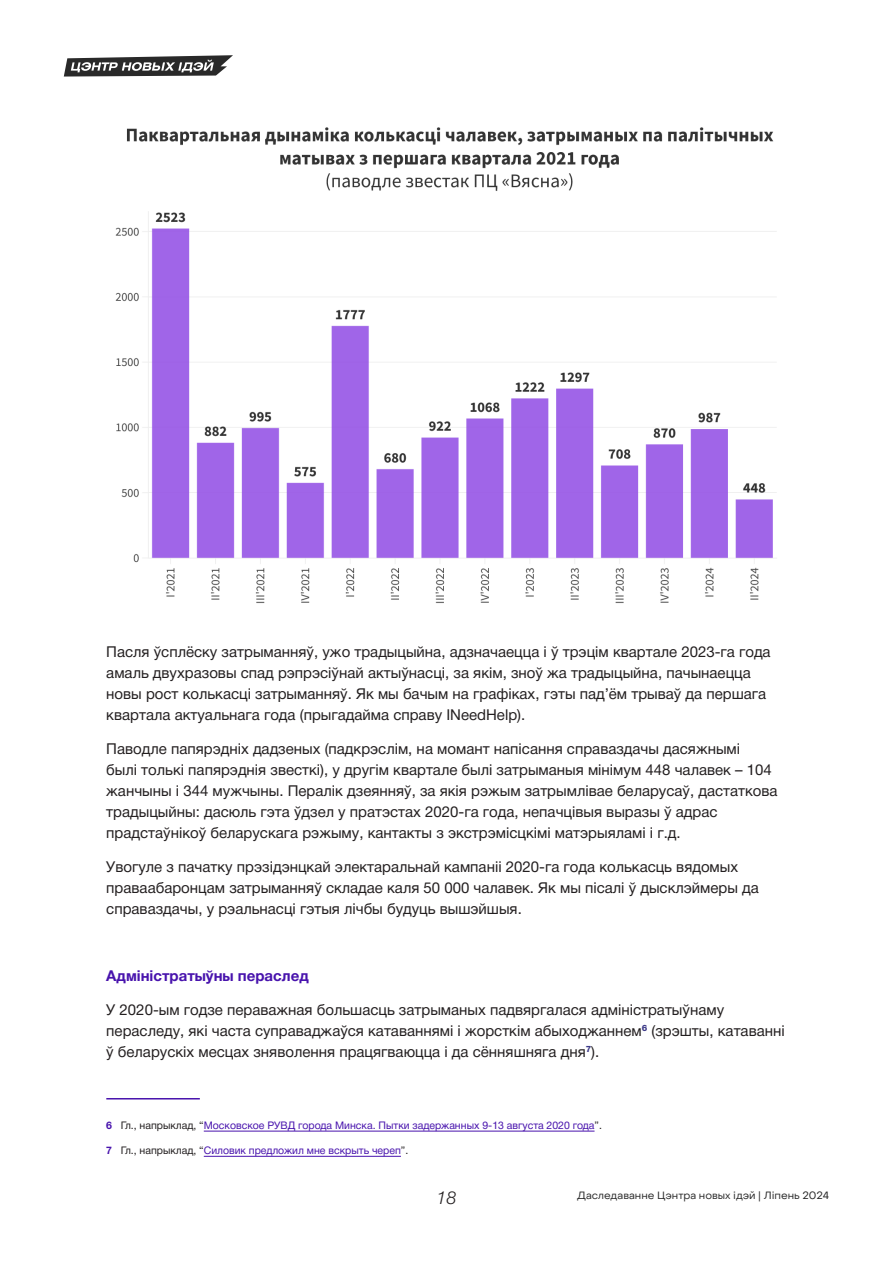
<style>
.page{position:relative;width:893px;height:1263px;background:#fff}
.page>*{position:absolute;margin:0;border:0;box-sizing:border-box;transform-origin:0 0}
.t1{font:italic 300 18px "Helvetica Neue Cyr";color:#231f20}
.абзац_под_пунктом{font:15px/21px "Helvetica Neue Cyr";color:#231f20}
.абзац_под_пунктом-2{font:700 15px "Helvetica Neue Cyr";color:#4813ad}
.t2{font:10.5px "Helvetica Neue Cyr";color:#4813ad}
.t3{font:10.5px "Object Sans";color:#292929}
.s1{font-weight:700}
.s2{color:#231f20}
</style>
<div class="page">
<svg style="left:64px;top:55px;width:169px;height:22px"></svg>
<img style="left:115px;top:128px;width:662px;height:475px">
<hr style="left:106px;top:1098px;width:94px;height:1px;background:#4813ad">
<hr style="left:204px;top:1131px;width:391px;height:1px;background:#4813ad">
<hr style="left:204px;top:1156px;width:197px;height:1px;background:#4813ad">
<p class="абзац_под_пунктом" style="left:106px;top:641px;width:666px">Пасля ўсплёску затрыманняў, ужо традыцыйна, адзначаецца і ў трэцім квартале 2023-га года амаль двухразовы спад рэпрэсіўнай актыўнасці, за якім, зноў жа традыцыйна, пачынаецца новы рост колькасці затрыманняў. Як мы бачым на графіках, гэты пад’ём трываў да першага квартала актуальнага года (прыгадайма справу INeedHelp).</p>
<p class="абзац_под_пунктом" style="left:106px;top:738px;width:673px">Паводле папярэдніх дадзеных (падкрэслім, на момант напісання справаздачы дасяжнымі<br>былі толькі папярэднія звесткі), у другім квартале былі затрыманыя мінімум 448 чалавек – 104 жанчыны і 344 мужчыны. Пералік дзеянняў, за якія рэжым затрымлівае беларусаў, дастаткова традыцыйны: дасюль гэта ўдзел у пратэстах 2020-га года, непачцівыя выразы ў адрас прадстаўнікоў беларускага рэжыму, кантакты з экстрэмісцкімі матэрыяламі і г.д.</p>
<p class="абзац_под_пунктом" style="left:106px;top:856px;width:654px">Увогуле з пачатку прэзідэнцкай электаральнай кампаніі 2020-га года колькасць вядомых праваабаронцам затрыманняў складае каля 50 000 чалавек. Як мы пісалі ў дысклэймеры да справаздачы, у рэальнасці гэтыя лічбы будуць вышэйшыя.</p>
<p class="абзац_под_пунктом-2" style="left:106px;top:967px;width:204px">Адміністратыўны пераслед</p>
<p class="абзац_под_пунктом" style="left:106px;top:999px;width:680px">У 2020-ым годзе пераважная большасць затрыманых падвяргалася адміністратыўнаму пераследу, які часта суправаджаўся катаваннямі і жорсткім абыходжаннем<sup>6</sup> (зрэшты, катаванні ў беларускіх месцах зняволення працягваюцца і да сённяшняга дня<sup>7</sup>).</p>
<p class="t2" style="left:106px;top:1120px;width:497px"><span class="s1">6</span> <span class="s2">Гл., напрыклад, “</span>Московское РУВД города Минска. Пытки задержанных 9-13 августа 2020 года<span class="s2">”.</span></p>
<p class="t2" style="left:106px;top:1145px;width:304px"><span class="s1">7</span> <span class="s2">Гл., напрыклад, “</span>Силовик предложил мне вскрыть череп<span class="s2">”.</span></p>
<p class="t1" style="left:436px;top:1188px;width:22px">18</p>
<p class="t3" style="left:577px;top:1189px;width:253px">Даследаванне Цэнтра новых ідэй | Ліпень 2024</p>
</div>
